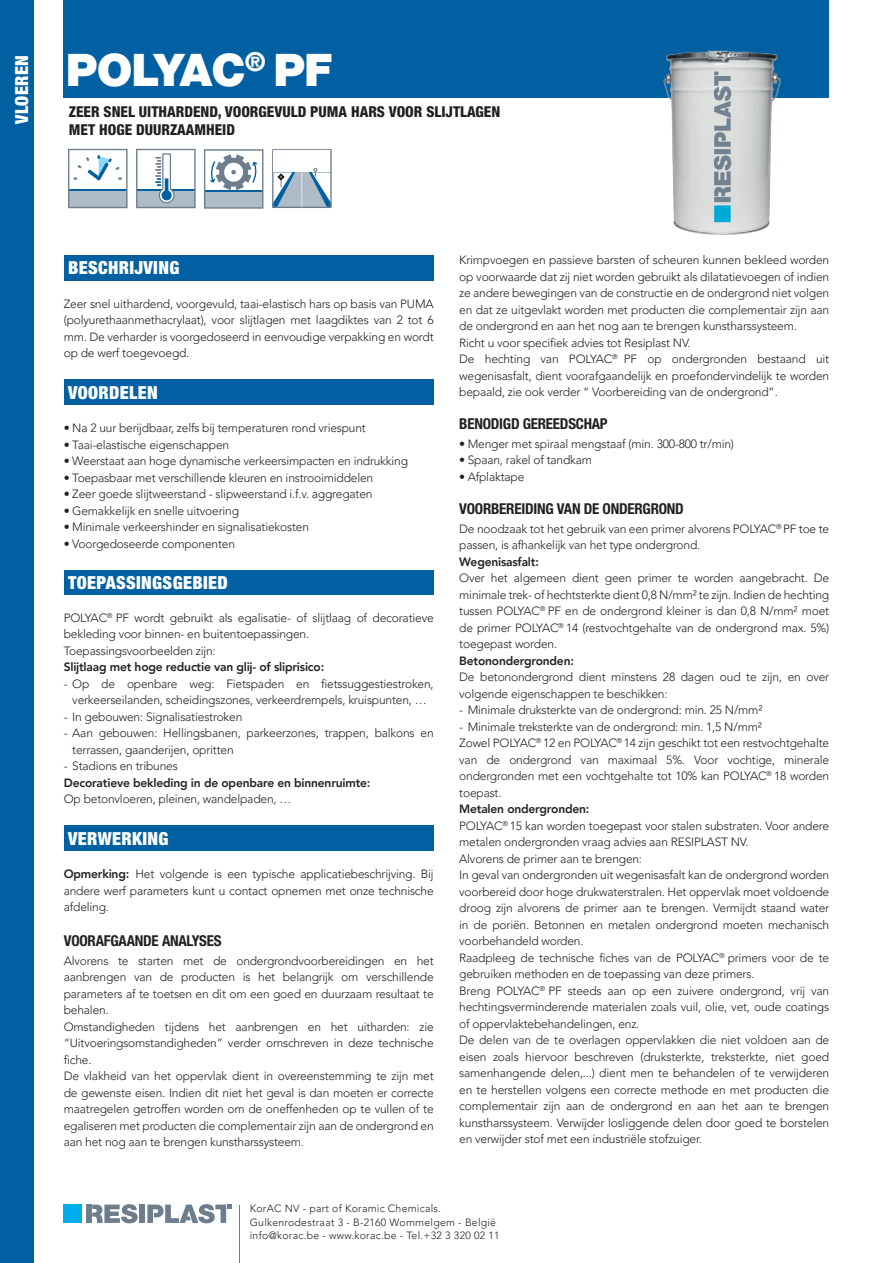
<style>
.page{position:relative;width:893px;height:1263px;background:#fff}
.page>*{position:absolute;margin:0;border:0;box-sizing:border-box;transform-origin:0 0}
.t1{font:900 45px "Helvetica Neue LT Std";letter-spacing:-.02em;color:#fff}
.t2{font:900 condensed 18px "Helvetica Neue LT Std";letter-spacing:.02em;color:#fff}
.t3{font:800 condensed 15px/18px "Helvetica Neue LT Std";color:#231f20}
.TItle_niv_2{font:700 condensed 15px "Helvetica Neue LT Std";letter-spacing:-.015em;color:#231f20}
.BODY_TEXT{font:300 12px/16.5px "Avenir LT Pro";letter-spacing:-.015em;color:#231f20;text-align:justify}
.BODY_TEXT-2{font:800 12px "Avenir LT Pro";letter-spacing:-.015em;color:#231f20}
.t4{font:300 10.5px/13.5px "Avenir LT Pro";letter-spacing:.025em;color:#231f20}
.s1{font-weight:800}
</style>
<div class="page">
<div style="left:0;top:0;width:34px;height:1263px;background:#0060a2"></div>
<hr style="left:240px;top:1205px;width:1px;height:58px;background:#6c7d8e">
<div style="left:139px;top:1204px;width:6px;height:19px;background:#6c7d8e"></div>
<div style="left:86px;top:1204px;width:5px;height:19px;background:#6c7d8e"></div>
<svg style="left:92px;top:1204px;width:46px;height:19px"></svg>
<svg style="left:147px;top:1204px;width:84px;height:19px"></svg>
<div style="left:64px;top:1204px;width:18px;height:19px;background:#00aeef"></div>
<div style="left:64px;top:255px;width:370px;height:26px;background:#0060a2"></div>
<div style="left:64px;top:380px;width:370px;height:25px;background:#0060a2"></div>
<div style="left:64px;top:570px;width:370px;height:24px;background:#0060a2"></div>
<div style="left:64px;top:825px;width:370px;height:26px;background:#0060a2"></div>
<div style="left:64px;top:0;width:765px;height:97px;background:#0060a2"></div>
<svg style="left:68px;top:149px;width:60px;height:59px"></svg>
<svg style="left:136px;top:149px;width:60px;height:59px"></svg>
<svg style="left:272px;top:149px;width:60px;height:59px"></svg>
<img style="left:658px;top:50px;width:128px;height:185px">
<svg style="left:204px;top:149px;width:59px;height:60px"></svg>
<h2 class="t2" style="left:11px;top:124px;width:70px;rotate:-90deg">VLOEREN</h2>
<p class="t1" style="left:66px;top:43px;width:268px">POLYAC<sup>®</sup> PF</p>
<p class="t3" style="left:69px;top:102px;width:433px">ZEER SNEL UITHARDEND, VOORGEVULD PUMA HARS VOOR SLIJTLAGEN<br>MET HOGE DUURZAAMHEID</p>
<p class="t2" style="left:68px;top:257px;width:113px">BESCHRIJVING</p>
<p class="BODY_TEXT" style="left:64px;top:295px;width:371px">Zeer snel uithardend, voorgevuld, taai-elastisch hars op basis van PUMA (polyurethaanmethacrylaat), voor slijtlagen met laagdiktes van 2 tot 6 mm. De verharder is voorgedoseerd in eenvoudige verpakking en wordt op de werf toegevoegd.</p>
<p class="t2" style="left:68px;top:381px;width:91px">VOORDELEN</p>
<p class="BODY_TEXT" style="left:64px;top:420px;width:304px">• Na 2 uur berijdbaar, zelfs bij temperaturen rond vriespunt</p>
<p class="BODY_TEXT" style="left:64px;top:436px;width:167px">• Taai-elastische eigenschappen</p>
<p class="BODY_TEXT" style="left:64px;top:453px;width:346px">• Weerstaat aan hoge dynamische verkeersimpacten en indrukking</p>
<p class="BODY_TEXT" style="left:64px;top:469px;width:311px">• Toepasbaar met verschillende kleuren en instrooimiddelen</p>
<p class="BODY_TEXT" style="left:64px;top:486px;width:310px">• Zeer goede slijtweerstand - slipweerstand i.f.v. aggregaten</p>
<p class="BODY_TEXT" style="left:64px;top:502px;width:177px">• Gemakkelijk en snelle uitvoering</p>
<p class="BODY_TEXT" style="left:64px;top:519px;width:247px">• Minimale verkeershinder en signalisatiekosten</p>
<p class="BODY_TEXT" style="left:64px;top:535px;width:173px">• Voorgedoseerde componenten</p>
<p class="t2" style="left:68px;top:571px;width:161px">TOEPASSINGSGEBIED</p>
<p class="BODY_TEXT" style="left:64px;top:609px;width:371px">POLYAC<sup>®</sup> PF wordt gebruikt als egalisatie- of slijtlaag of decoratieve bekleding voor binnen- en buitentoepassingen.</p>
<p class="BODY_TEXT" style="left:64px;top:642px;width:153px">Toepassingsvoorbeelden zijn:</p>
<p class="BODY_TEXT-2" style="left:64px;top:660px;width:262px">Slijtlaag met hoge reductie van glij- of sliprisico:</p>
<p class="BODY_TEXT" style="left:64px;top:675px;width:371px;text-align:center">- Op de openbare weg: Fietspaden en fietssuggestiestroken, verkeerseilanden, scheidingszones, verkeerdrempels, kruispunten, …</p>
<p class="BODY_TEXT" style="left:64px;top:708px;width:180px">- In gebouwen: Signalisatiestroken</p>
<p class="BODY_TEXT" style="left:72px;top:725px;width:363px;text-indent:-9px">- Aan gebouwen: Hellingsbanen, parkeerzones, trappen, balkons en terrassen, gaanderijen, opritten</p>
<p class="BODY_TEXT" style="left:64px;top:758px;width:116px">- Stadions en tribunes</p>
<p class="BODY_TEXT-2" style="left:64px;top:775px;width:308px">Decoratieve bekleding in de openbare en binnenruimte:</p>
<p class="BODY_TEXT" style="left:64px;top:791px;width:229px">Op betonvloeren, pleinen, wandelpaden, …</p>
<p class="t2" style="left:68px;top:827px;width:102px">VERWERKING</p>
<p class="BODY_TEXT" style="left:64px;top:866px;width:371px"><span class="s1">Opmerking:</span> Het volgende is een typische applicatiebeschrijving. Bij andere werf parameters kunt u contact opnemen met onze technische afdeling.</p>
<p class="TItle_niv_2" style="left:64px;top:932px;width:159px">VOORAFGAANDE ANALYSES</p>
<p class="BODY_TEXT" style="left:64px;top:952px;width:371px">Alvorens te starten met de ondergrondvoorbereidingen en het aanbrengen van de producten is het belangrijk om verschillende parameters af te toetsen en dit om een goed en duurzaam resultaat te behalen.</p>
<p class="BODY_TEXT" style="left:64px;top:1018px;width:371px">Omstandigheden tijdens het aanbrengen en het uitharden: zie “Uitvoeringsomstandigheden” verder omschreven in deze technische fiche.</p>
<p class="BODY_TEXT" style="left:64px;top:1068px;width:371px">De vlakheid van het oppervlak dient in overeenstemming te zijn met de gewenste eisen. Indien dit niet het geval is dan moeten er correcte maatregelen getroffen worden om de oneffenheden op te vullen of te egaliseren met producten die complementair zijn aan de ondergrond en aan het nog aan te brengen kunstharssysteem.</p>
<p class="BODY_TEXT" style="left:459px;top:252px;width:371px">Krimpvoegen en passieve barsten of scheuren kunnen bekleed worden op voorwaarde dat zij niet worden gebruikt als dilatatievoegen of indien ze andere bewegingen van de constructie en de ondergrond niet volgen en dat ze uitgevlakt worden met producten die complementair zijn aan de ondergrond en aan het nog aan te brengen kunstharssysteem.</p>
<p class="BODY_TEXT" style="left:459px;top:334px;width:233px">Richt u voor specifiek advies tot Resiplast NV.</p>
<p class="BODY_TEXT" style="left:459px;top:351px;width:371px">De hechting van POLYAC<sup>®</sup> PF op ondergronden bestaand uit wegenisasfalt, dient voorafgaandelijk en proefondervindelijk te worden bepaald, zie ook verder “ Voorbereiding van de ondergrond”.</p>
<p class="TItle_niv_2" style="left:459px;top:415px;width:150px">BENODIGD GEREEDSCHAP</p>
<p class="BODY_TEXT" style="left:459px;top:435px;width:276px">• Menger met spiraal mengstaaf (min. 300-800 tr/min)</p>
<p class="BODY_TEXT" style="left:459px;top:452px;width:134px">• Spaan, rakel of tandkam</p>
<p class="BODY_TEXT" style="left:459px;top:468px;width:67px">• Afplaktape</p>
<p class="TItle_niv_2" style="left:459px;top:499px;width:226px">VOORBEREIDING VAN DE ONDERGROND</p>
<p class="BODY_TEXT" style="left:459px;top:520px;width:371px">De noodzaak tot het gebruik van een primer alvorens POLYAC<sup>®</sup> PF toe te passen, is afhankelijk van het type ondergrond.</p>
<p class="BODY_TEXT-2" style="left:459px;top:554px;width:81px">Wegenisasfalt:</p>
<p class="BODY_TEXT" style="left:459px;top:570px;width:371px">Over het algemeen dient geen primer te worden aangebracht. De minimale trek- of hechtsterkte dient 0,8 N/mm² te zijn. Indien de hechting tussen POLYAC<sup>®</sup> PF en de ondergrond kleiner is dan 0,8 N/mm² moet de primer POLYAC<sup>®</sup> 14 (restvochtgehalte van de ondergrond max. 5%) toegepast worden.</p>
<p class="BODY_TEXT-2" style="left:459px;top:653px;width:116px">Betonondergronden:</p>
<p class="BODY_TEXT" style="left:459px;top:669px;width:371px">De betonondergrond dient minstens 28 dagen oud te zijn, en over volgende eigenschappen te beschikken:</p>
<p class="BODY_TEXT" style="left:459px;top:702px;width:305px">- Minimale druksterkte van de ondergrond: min. 25 N/mm²</p>
<p class="BODY_TEXT" style="left:459px;top:718px;width:304px">- Minimale treksterkte van de ondergrond: min. 1,5 N/mm²</p>
<p class="BODY_TEXT" style="left:459px;top:735px;width:371px">Zowel POLYAC<sup>®</sup> 12 en POLYAC<sup>®</sup> 14 zijn geschikt tot een restvochtgehalte van de ondergrond van maximaal 5%. Voor vochtige, minerale ondergronden met een vochtgehalte tot 10% kan POLYAC<sup>®</sup> 18 worden toepast.</p>
<p class="BODY_TEXT-2" style="left:459px;top:802px;width:132px">Metalen ondergronden:</p>
<p class="BODY_TEXT" style="left:459px;top:817px;width:371px">POLYAC<sup>®</sup> 15 kan worden toegepast voor stalen substraten. Voor andere metalen ondergronden vraag advies aan RESIPLAST NV.</p>
<p class="BODY_TEXT" style="left:459px;top:850px;width:184px">Alvorens de primer aan te brengen:</p>
<p class="BODY_TEXT" style="left:459px;top:867px;width:371px">In geval van ondergronden uit wegenisasfalt kan de ondergrond worden voorbereid door hoge drukwaterstralen. Het oppervlak moet voldoende droog zijn alvorens de primer aan te brengen. Vermijdt staand water in de poriën. Betonnen en metalen ondergrond moeten mechanisch voorbehandeld worden.</p>
<p class="BODY_TEXT" style="left:459px;top:949px;width:371px">Raadpleeg de technische fiches van de POLYAC<sup>®</sup> primers voor de te gebruiken methoden en de toepassing van deze primers.</p>
<p class="BODY_TEXT" style="left:459px;top:982px;width:371px">Breng POLYAC<sup>®</sup> PF steeds aan op een zuivere ondergrond, vrij van hechtingsverminderende materialen zoals vuil, olie, vet, oude coatings of oppervlaktebehandelingen, enz.</p>
<p class="BODY_TEXT" style="left:459px;top:1032px;width:371px">De delen van de te overlagen oppervlakken die niet voldoen aan de eisen zoals hiervoor beschreven (druksterkte, treksterkte, niet goed samenhangende delen,...) dient men te behandelen of te verwijderen en te herstellen volgens een correcte methode en met producten die complementair zijn aan de ondergrond en aan het aan te brengen kunstharssysteem. Verwijder losliggende delen door goed te borstelen en verwijder stof met een industriële stofzuiger.</p>
<p class="t4" style="left:250px;top:1202px;width:251px">KorAC NV - part of Koramic Chemicals.<br>Gulkenrodestraat 3 - B-2160 Wommelgem - België info@korac.be - www.korac.be - Tel.+32 3 320 02 11</p>
</div>
